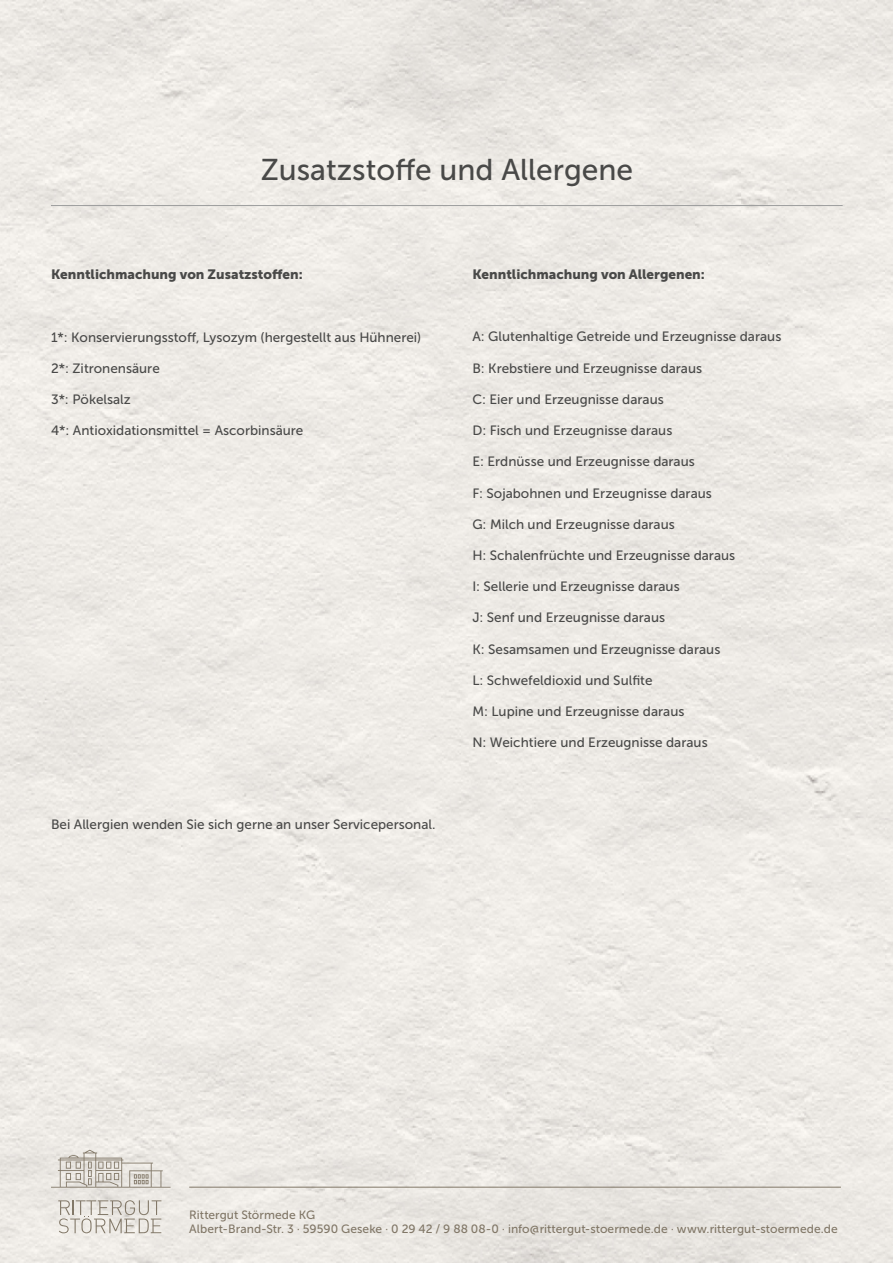
<style>
.page{position:relative;width:893px;height:1263px;background:#fff}
.page>*{position:absolute;margin:0;border:0;box-sizing:border-box;transform-origin:0 0}
.t1{font:30px "Museo Sans 500";color:#494948}
.t2{font:13.5px "Museo Sans 500";color:#494948}
.t3{font:13.5px "Museo Sans 900";color:#494948}
.t4{font:12px/14.4px "Museo Sans 500";letter-spacing:.005em;color:#817767}
</style>
<div class="page">
<svg style="left:51px;top:1150px;width:120px;height:38px;background:#d5d1ca"></svg>
<svg style="left:58px;top:1200px;width:103px;height:33px;background:#d7d3cc"></svg>
<hr style="left:189px;top:1187px;width:652px;height:1px;background:#817767">
<hr style="left:51px;top:205px;width:792px;height:1px;background:#9c9d9d">
<h1 class="t1" style="left:261px;top:153px;width:374px">Zusatzstoffe und Allergene</h1>
<p class="t3" style="left:51px;top:267px;width:253px">Kenntlichmachung von Zusatzstoffen:</p>
<p class="t2" style="left:51px;top:329px;width:372px">1*: Konservierungsstoff, Lysozym (hergestellt aus Hühnerei)</p>
<p class="t2" style="left:51px;top:361px;width:110px">2*: Zitronensäure</p>
<p class="t2" style="left:51px;top:392px;width:81px">3*: Pökelsalz</p>
<p class="t2" style="left:51px;top:423px;width:254px">4*: Antioxidationsmittel = Ascorbinsäure</p>
<p class="t2" style="left:51px;top:817px;width:386px">Bei Allergien wenden Sie sich gerne an unser Servicepersonal.</p>
<p class="t3" style="left:472px;top:267px;width:234px">Kenntlichmachung von Allergenen:</p>
<p class="t2" style="left:472px;top:329px;width:311px">A: Glutenhaltige Getreide und Erzeugnisse daraus</p>
<p class="t2" style="left:472px;top:361px;width:231px">B: Krebstiere und Erzeugnisse daraus</p>
<p class="t2" style="left:472px;top:392px;width:193px">C: Eier und Erzeugnisse daraus</p>
<p class="t2" style="left:472px;top:423px;width:202px">D: Fisch und Erzeugnisse daraus</p>
<p class="t2" style="left:472px;top:454px;width:224px">E: Erdnüsse und Erzeugnisse daraus</p>
<p class="t2" style="left:472px;top:485px;width:241px">F: Sojabohnen und Erzeugnisse daraus</p>
<p class="t2" style="left:472px;top:517px;width:204px">G: Milch und Erzeugnisse daraus</p>
<p class="t2" style="left:472px;top:548px;width:264px">H: Schalenfrüchte und Erzeugnisse daraus</p>
<p class="t2" style="left:472px;top:579px;width:209px">I: Sellerie und Erzeugnisse daraus</p>
<p class="t2" style="left:472px;top:610px;width:194px">J: Senf und Erzeugnisse daraus</p>
<p class="t2" style="left:472px;top:641px;width:250px">K: Sesamsamen und Erzeugnisse daraus</p>
<p class="t2" style="left:472px;top:673px;width:182px">L: Schwefeldioxid und Sulfite</p>
<p class="t2" style="left:472px;top:704px;width:214px">M: Lupine und Erzeugnisse daraus</p>
<p class="t2" style="left:472px;top:735px;width:237px">N: Weichtiere und Erzeugnisse daraus</p>
<p class="t4" style="left:189px;top:1207px;width:650px">Rittergut Störmede KG<br>Albert-Brand-Str. 3 · 59590 Geseke · 0 29 42 / 9 88 08-0 · info@rittergut-stoermede.de · www.rittergut-stoermede.de</p>
</div>
